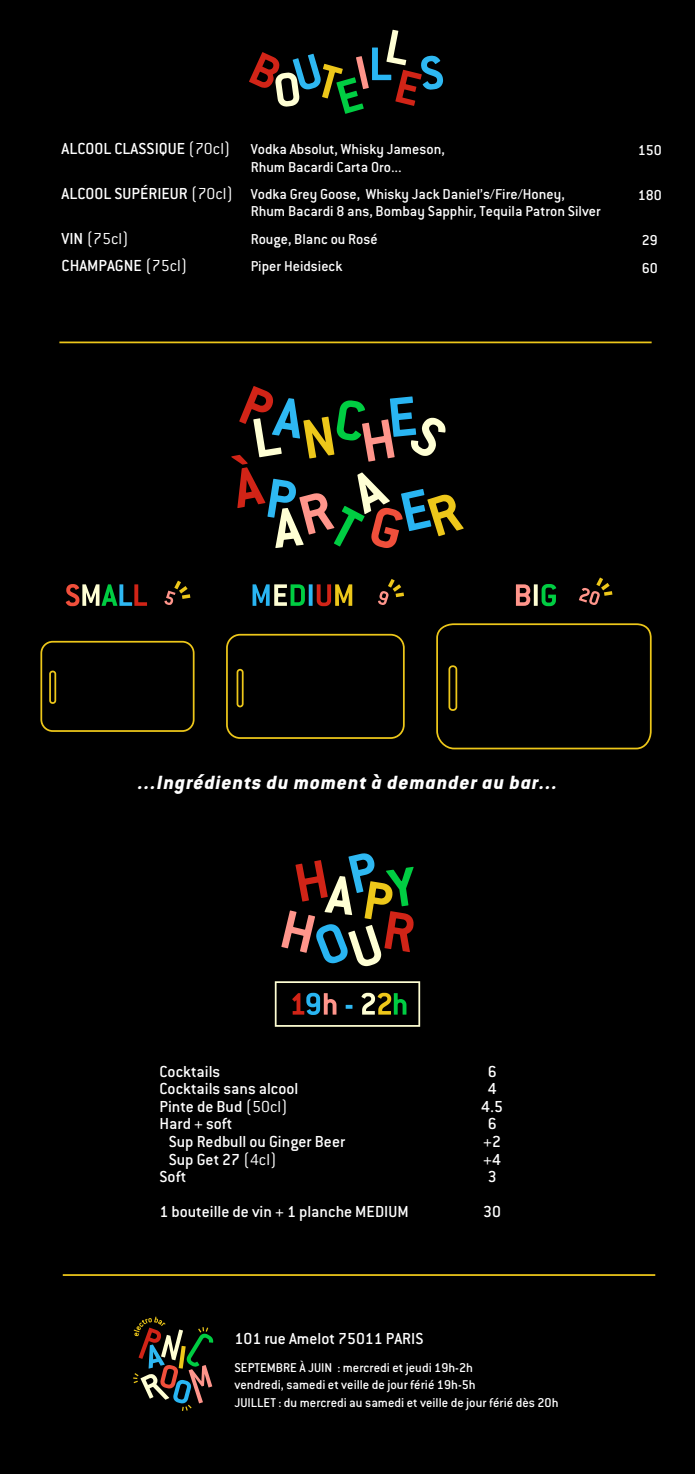
<style>
.page{position:relative;width:695px;height:1474px;background:#fff}
.page>*{position:absolute;margin:0;border:0;box-sizing:border-box;transform-origin:0 0}
.t1{font:italic 800 21px "Conduit ITC";letter-spacing:.05em;color:#fff}
.t2{font:500 17.5px/17.5px "Conduit ITC";color:#fff;text-align:center}
.t3{font:300 17.5px "Conduit ITC";color:#fff}
.t4{font:500 15.75px/17.5px "Conduit ITC";color:#fff}
.t5{font:500 14px/17.5px "Conduit ITC";color:#fff}
.s1{font-size:17.5px}
.s2{font-weight:300;font-size:17.5px}
.s3{font-weight:500}
.s4{font-weight:300}
</style>
<div class="page">
<div style="left:0;top:0;width:694px;height:1473px;background:#000"></div>
<svg style="left:231px;top:386px;width:232px;height:162px"></svg>
<svg style="left:66px;top:584px;width:81px;height:22px"></svg>
<svg style="left:252px;top:584px;width:53px;height:22px"></svg>
<svg style="left:308px;top:584px;width:4px;height:22px"></svg>
<svg style="left:316px;top:584px;width:36px;height:22px"></svg>
<svg style="left:516px;top:584px;width:14px;height:22px"></svg>
<svg style="left:533px;top:584px;width:4px;height:22px"></svg>
<svg style="left:541px;top:584px;width:15px;height:22px"></svg>
<svg style="left:164px;top:580px;width:26px;height:25px"></svg>
<svg style="left:579px;top:577px;width:33px;height:28px"></svg>
<svg style="left:378px;top:579px;width:26px;height:26px"></svg>
<svg style="left:40px;top:641px;width:154px;height:91px"></svg>
<svg style="left:226px;top:634px;width:178px;height:105px"></svg>
<svg style="left:436px;top:623px;width:215px;height:126px"></svg>
<svg style="left:281px;top:853px;width:133px;height:113px"></svg>
<svg style="left:292px;top:992px;width:44px;height:22px"></svg>
<svg style="left:345px;top:1004px;width:7px;height:4px"></svg>
<svg style="left:361px;top:992px;width:45px;height:22px"></svg>
<div style="left:275px;top:981px;width:145px;height:45px;border:2px solid #ffffd4"></div>
<svg style="left:249px;top:30px;width:194px;height:84px"></svg>
<svg style="left:133px;top:1316px;width:80px;height:94px"></svg>
<hr style="left:59px;top:341px;width:592px;height:2px;background:#edc71a">
<hr style="left:63px;top:1274px;width:592px;height:1px;background:#edc71a">
<p class="t4" style="left:251px;top:140px;width:196px;text-indent:-189px"><span class="s1">ALCOOL CLASSIQUE</span> <span class="s2">(70cl)</span> Vodka Absolut, Whisky Jameson,<br>Rhum Bacardi Carta Oro...</p>
<p class="t4" style="left:251px;top:185px;width:351px;text-indent:-189px"><span class="s1">ALCOOL SUPÉRIEUR</span> <span class="s2">(70cl)</span> Vodka Grey Goose, Whisky Jack Daniel’s/Fire/Honey,<br>Rhum Bacardi 8 ans, Bombay Sapphir, Tequila Patron Silver</p>
<p class="t3" style="left:62px;top:228px;width:69px"><span class="s3">VIN</span> (75cl)</p>
<p class="t4" style="left:251px;top:230px;width:128px">Rouge, Blanc ou Rosé</p>
<p class="t2" style="left:62px;top:257px;width:127px">CHAMPAGNE <span class="s4">(75cl)</span></p>
<p class="t4" style="left:251px;top:257px;width:93px">Piper Heidsieck</p>
<p class="t4" style="left:637px;top:141px;width:26px">150</p>
<p class="t4" style="left:637px;top:186px;width:26px">180</p>
<p class="t4" style="left:641px;top:226px;width:18px;line-height:27.5px">29<br>60</p>
<h1 class="t1" style="left:138px;top:769px;width:420px">...Ingrédients du moment à demander au bar...</h1>
<p class="t2" style="left:159px;top:1062px;width:62px">Cocktails</p>
<p class="t2" style="left:159px;top:1079px;width:140px">Cocktails sans alcool</p>
<p class="t2" style="left:159px;top:1097px;width:130px">Pinte de Bud <span class="s4">(50cl)</span></p>
<p class="t2" style="left:159px;top:1114px;width:74px">Hard + soft</p>
<p class="t2" style="left:169px;top:1132px;width:178px">Sup Redbull ou Ginger Beer</p>
<p class="t2" style="left:169px;top:1149px;width:109px">Sup Get 27 <span class="s4">(4cl)</span></p>
<p class="t2" style="left:159px;top:1167px;width:28px">Soft</p>
<p class="t2" style="left:159px;top:1202px;width:250px">1 bouteille de vin + 1 planche MEDIUM</p>
<p class="t2" style="left:481px;top:1062px;width:23px">6<br>4<br>4.5<br>6 +2 +4<br>3</p>
<p class="t2" style="left:483px;top:1202px;width:19px">30</p>
<p class="t2" style="left:234px;top:1329px;width:190px">101 rue Amelot 75011 PARIS</p>
<p class="t5" style="left:234px;top:1357px;width:325px">SEPTEMBRE À JUIN : mercredi et jeudi 19h-2h<br>vendredi, samedi et veille de jour férié 19h-5h<br>JUILLET : du mercredi au samedi et veille de jour férié dès 20h</p>
</div>
